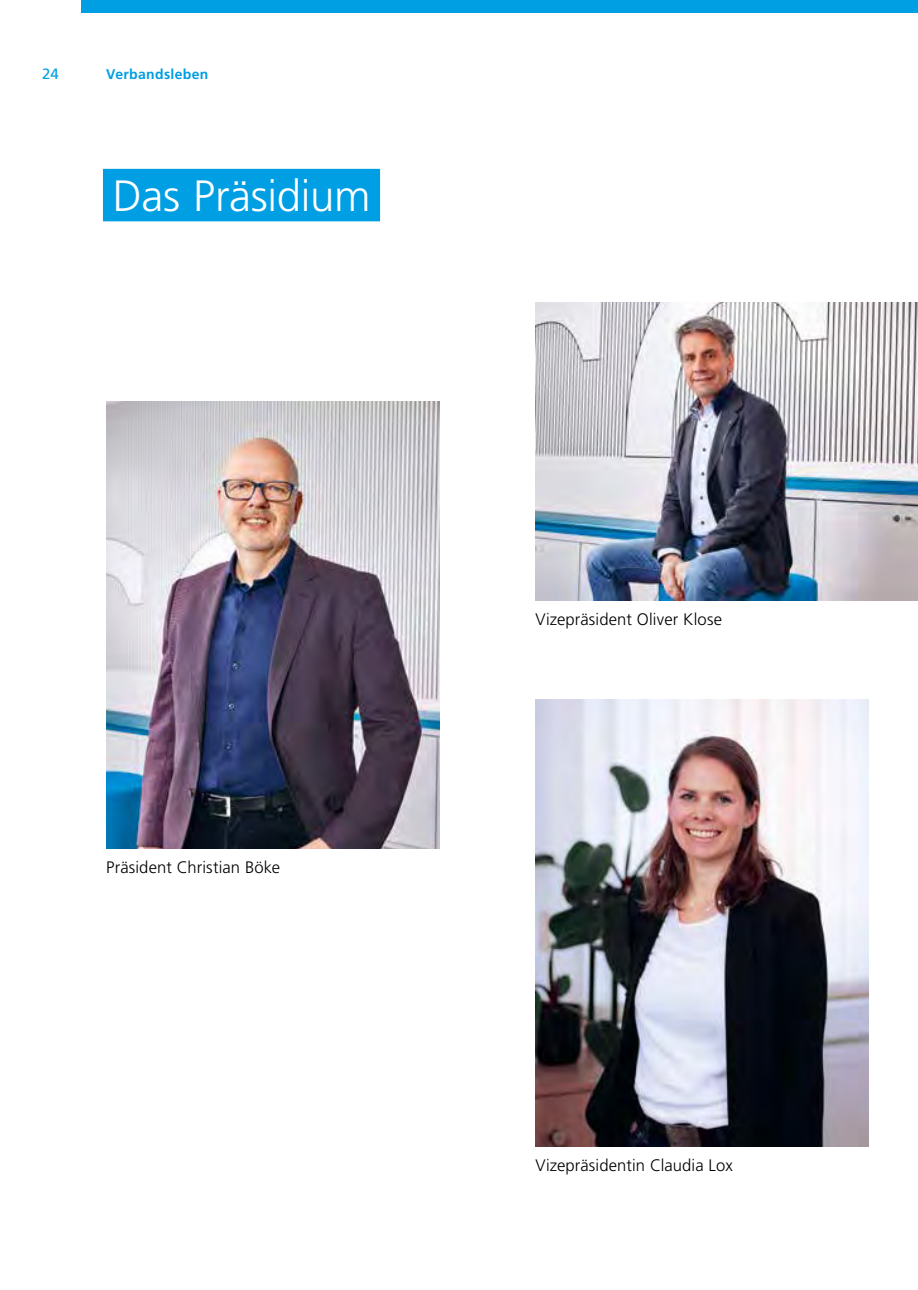
<style>
.page{position:relative;width:918px;height:1290px;background:#fff}
.page>*{position:absolute;margin:0;border:0;box-sizing:border-box;transform-origin:0 0}
.t1{font:300 43.75px "Frutiger LT Std";letter-spacing:-.005em;color:#fff}
.t2{font:300 16.62px "Frutiger LT Std";letter-spacing:.01em;color:#000}
.t3{font:14.88px "Frutiger LT Std";color:#009ee3}
.t4{font:700 14px "Frutiger LT Std";letter-spacing:.02em;color:#009ee3}
</style>
<div class="page">
<img style="left:535px;top:303px;width:383px;height:297px">
<img style="left:106px;top:402px;width:333px;height:446px">
<img style="left:535px;top:699px;width:333px;height:447px">
<div style="left:81px;top:0;width:837px;height:13px;background:#009ee3"></div>
<div style="left:103px;top:169px;width:277px;height:52px;background:#009ee3"></div>
<p class="t3" style="left:42px;top:65px;width:18px">24</p>
<p class="t4" style="left:106px;top:66px;width:104px">Verbandsleben</p>
<h1 class="t1" style="left:113px;top:172px;width:259px">Das Präsidium</h1>
<p class="t2" style="left:106px;top:858px;width:175px">Präsident Christian Böke</p>
<p class="t2" style="left:535px;top:610px;width:188px">Vizepräsident Oliver Klose</p>
<p class="t2" style="left:535px;top:1156px;width:199px">Vizepräsidentin Claudia Lox</p>
</div>
